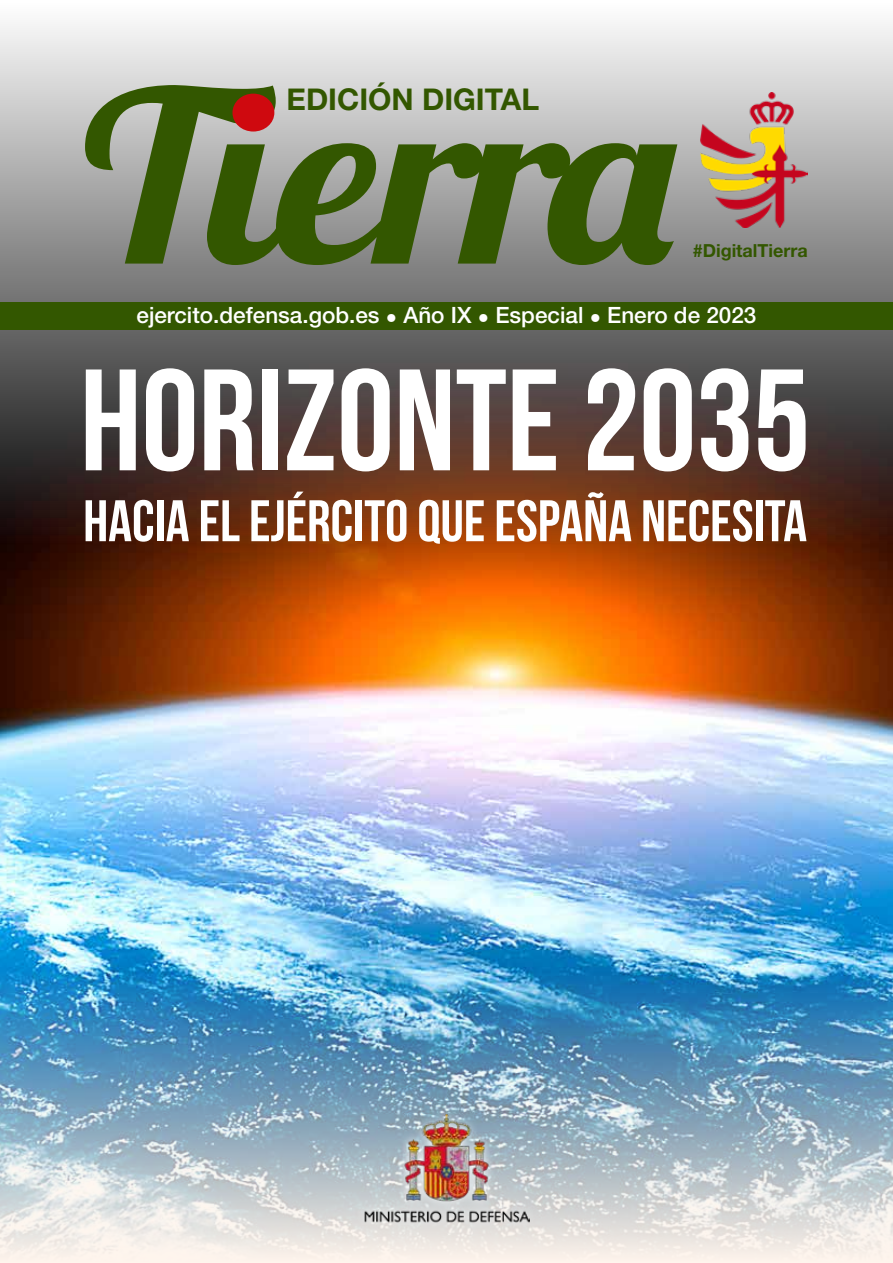
<style>
.page{position:relative;width:893px;height:1263px;background:#fff}
.page>*{position:absolute;margin:0;border:0;box-sizing:border-box;transform-origin:0 0}
.t1{font:700 144px "Bebas Neue";color:#fff}
.t2{font:700 58.5px "Bebas Neue";color:#fff}
.t3{font:700 30px "Helvetica Neue LT Std";color:#335700}
.t4{font:500 22.5px "Helvetica Neue LT Std";color:#fff}
.t5{font:700 18px "Helvetica Neue LT Std";color:#335700}
</style>
<div class="page">
<img style="left:0;top:542px;width:893px;height:428px">
<svg style="left:0;top:24px;width:893px;height:518px;background:#83756f"></svg>
<div style="left:0;top:302px;width:893px;height:28px;background:#335700"></div>
<img style="left:0;top:970px;width:893px;height:293px">
<svg style="left:355px;top:1106px;width:182px;height:124px;background:#b0bfc8"></svg>
<img style="left:363px;top:1115px;width:167px;height:110px">
<svg style="left:207px;top:143px;width:470px;height:122px;background:#607543"></svg>
<svg style="left:85px;top:85px;width:191px;height:179px;background:#72835a"></svg>
<div style="left:232px;top:94px;width:42px;height:38px;background:#cf090f;border-radius:50%"></div>
<img style="left:700px;top:92px;width:108px;height:136px">
<h3 class="t3" style="left:287px;top:80px;width:254px">EDICIÓN DIGITAL</h3>
<p class="t5" style="left:693px;top:240px;width:117px">#DigitalTierra</p>
<p class="t4" style="left:136px;top:302px;width:621px">ejercito.defensa.gob.es • Año IX • Especial • Enero de 2023</p>
<h1 class="t1" style="left:80px;top:342px;width:732px">HORIZONTE 2035</h1>
<h2 class="t2" style="left:83px;top:489px;width:725px">HACIA EL EJÉRCITO QUE ESPAÑA NECESITA</h2>
</div>
